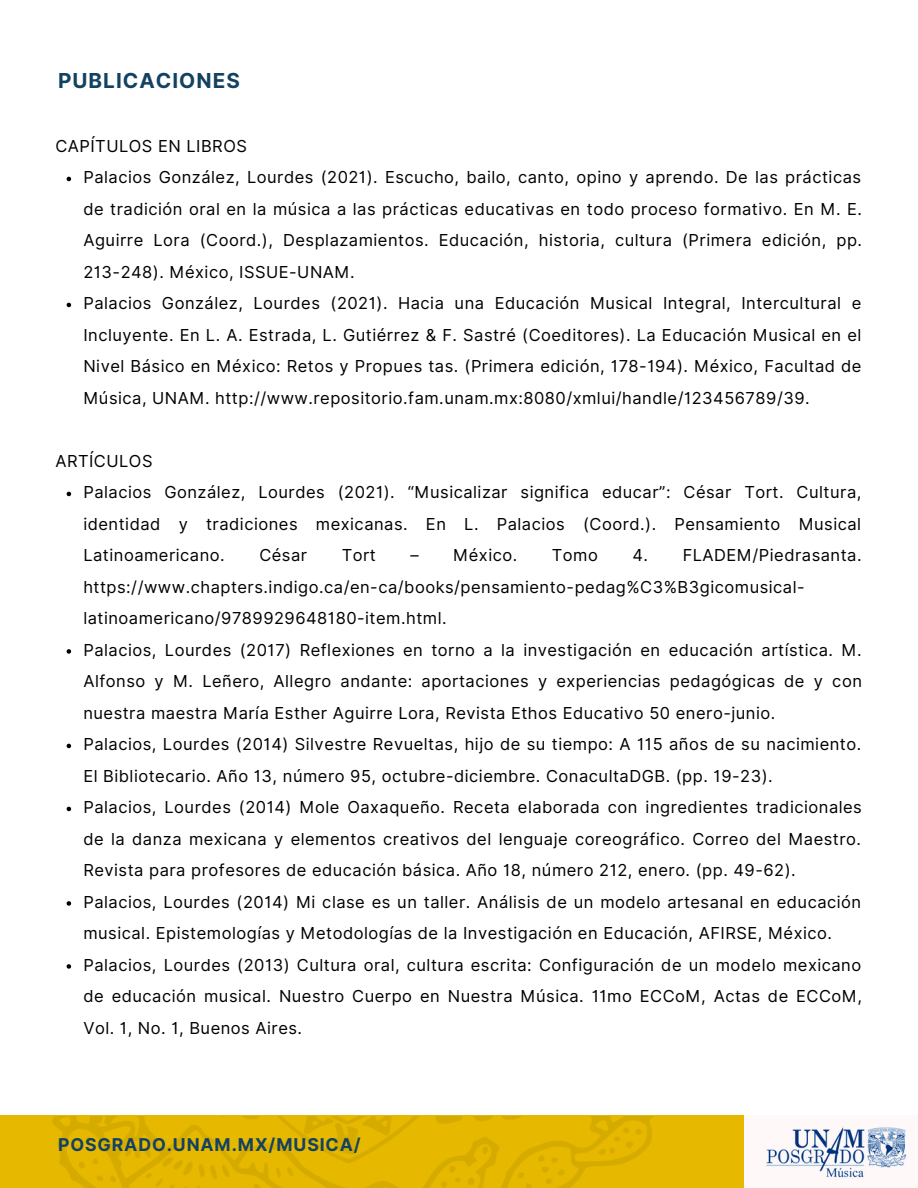
<style>
.page{position:relative;width:918px;height:1188px;background:#fff}
.page>*{position:absolute;margin:0;border:0;box-sizing:border-box;transform-origin:0 0}
.t1{font:700 20.7px "Inter";letter-spacing:.05em;color:#134261}
.t2{font:700 17.7px "Inter";letter-spacing:.05em;color:#134261}
.t3{font:16.5px/31.5px "Inter";letter-spacing:.03em;color:#000}
</style>
<div class="page">
<div style="left:0;top:1115px;width:918px;height:73px;background:linear-gradient(to bottom,#e2b501,#e4b601)"></div>
<img style="left:745px;top:1115px;width:173px;height:73px">
<svg style="left:67px;top:177px;width:4px;height:4px"></svg>
<svg style="left:67px;top:303px;width:4px;height:4px"></svg>
<svg style="left:67px;top:492px;width:4px;height:4px"></svg>
<svg style="left:67px;top:649px;width:4px;height:5px"></svg>
<svg style="left:67px;top:744px;width:4px;height:4px"></svg>
<svg style="left:67px;top:807px;width:4px;height:4px"></svg>
<svg style="left:67px;top:901px;width:4px;height:5px"></svg>
<svg style="left:67px;top:964px;width:4px;height:5px"></svg>
<p class="t1" style="left:58px;top:68px;width:183px">PUBLICACIONES</p>
<p class="t3" style="left:55px;top:130px;width:193px">CAPÍTULOS EN LIBROS</p>
<p class="t3" style="left:83px;top:162px;width:780px">Palacios González, Lourdes (2021). Escucho, bailo, canto, opino y aprendo. De las prácticas de tradición oral en la música a las prácticas educativas en todo proceso formativo. En M. E.<br>Aguirre Lora (Coord.), Desplazamientos. Educación, historia, cultura (Primera edición, pp.<br>213-248). México, ISSUE-UNAM.<br>Palacios González, Lourdes (2021). Hacia una Educación Musical Integral, Intercultural e Incluyente. En L. A. Estrada, L. Gutiérrez &amp; F. Sastré (Coeditores). La Educación Musical en el Nivel Básico en México: Retos y Propues tas. (Primera edición, 178-194). México, Facultad de Música, UNAM. http://www.repositorio.fam.unam.mx:8080/xmlui/handle/123456789/39.</p>
<p class="t3" style="left:55px;top:445px;width:99px">ARTÍCULOS</p>
<p class="t3" style="left:83px;top:477px;width:780px;text-align:justify">Palacios González, Lourdes (2021). “Musicalizar significa educar”: César Tort. Cultura, identidad y tradiciones mexicanas. En L. Palacios (Coord.). Pensamiento Musical Latinoamericano.</p>
<p class="t3" style="left:259px;top:540px;width:49px">César</p>
<p class="t3" style="left:342px;top:540px;width:36px">Tort</p>
<p class="t3" style="left:411px;top:540px;width:108px">– México.</p>
<p class="t3" style="left:552px;top:540px;width:48px">Tomo</p>
<p class="t3" style="left:83px;top:540px;width:780px;text-indent:549px">4. FLADEM/Piedrasanta. https://www.chapters.indigo.ca/en-ca/books/pensamiento-pedag%C3%B3gicomusical&shy;latinoamericano/9789929648180-item.html.<br>Palacios, Lourdes (2017) Reflexiones en torno a la investigación en educación artística. M.<br>Alfonso y M. Leñero, Allegro andante: aportaciones y experiencias pedagógicas de y con nuestra maestra María Esther Aguirre Lora, Revista Ethos Educativo 50 enero-junio.<br>Palacios, Lourdes (2014) Silvestre Revueltas, hijo de su tiempo: A 115 años de su nacimiento.<br>El Bibliotecario. Año 13, número 95, octubre-diciembre. ConacultaDGB. (pp. 19-23).<br>Palacios, Lourdes (2014) Mole Oaxaqueño. Receta elaborada con ingredientes tradicionales de la danza mexicana y elementos creativos del lenguaje coreográfico. Correo del Maestro.<br>Revista para profesores de educación básica. Año 18, número 212, enero. (pp. 49-62).<br>Palacios, Lourdes (2014) Mi clase es un taller. Análisis de un modelo artesanal en educación musical. Epistemologías y Metodologías de la Investigación en Educación, AFIRSE, México.<br>Palacios, Lourdes (2013) Cultura oral, cultura escrita: Configuración de un modelo mexicano de educación musical. Nuestro Cuerpo en Nuestra Música. 11mo ECCoM, Actas de ECCoM, Vol. 1, No. 1, Buenos Aires.</p>
<p class="t2" style="left:58px;top:1134px;width:304px">POSGRADO.UNAM.MX/MUSICA/</p>
</div>
